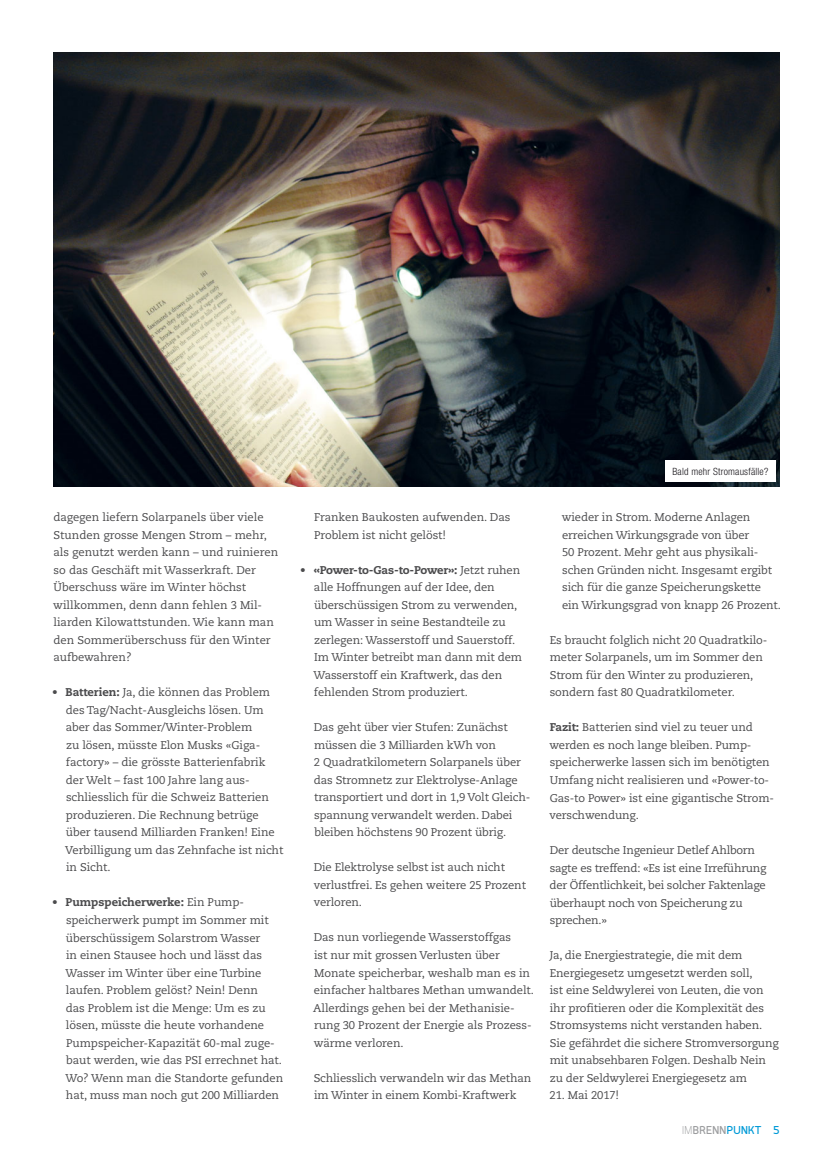
<style>
.page{position:relative;width:833px;height:1170px;background:#fff}
.page>*{position:absolute;margin:0;border:0;box-sizing:border-box;transform-origin:0 0}
.t1{font:11.25px/17.5px "Caecilia LT Std";letter-spacing:-.01em;color:#4b4b4d}
.t2{font:700 11.25px "Quark";letter-spacing:.03em;color:#009ad7}
.t3{font:300 condensed 10px "Helvetica Neue LT Std";letter-spacing:.02em;color:#1a171c}
.s1{font-weight:800}
.s2{font-weight:300;color:#9c9d9f}
.s3{color:#9c9d9f}
</style>
<div class="page">
<img style="left:53px;top:53px;width:727px;height:433px">
<div style="left:665px;top:460px;width:110px;height:21px;background:#fff"></div>
<p class="t1" style="left:53px;top:509px;width:226px">dagegen liefern Solarpanels über viele Stunden grosse Mengen Strom – mehr, als genutzt werden kann – und ruinieren so das Geschäft mit Wasserkraft. Der Überschuss wäre im Winter höchst willkommen, denn dann fehlen 3 Mil&shy;liarden Kilowattstunden. Wie kann man den Sommerüberschuss für den Winter aufbewahren?</p>
<p class="t1" style="left:65px;top:684px;width:220px;text-indent:-13px"><span class="s1">• Batterien:</span> Ja, die können das Problem des Tag/Nacht-Ausgleichs lösen. Um aber das Sommer/Winter-Problem<br>zu lösen, müsste Elon Musks «Giga&shy;factory» – die grösste Batterienfabrik der Welt – fast 100 Jahre lang aus&shy;schliesslich für die Schweiz Batterien produzieren. Die Rechnung betrüge über tausend Milliarden Franken! Eine Verbilligung um das Zehnfache ist nicht in Sicht.</p>
<p class="t1" style="left:65px;top:894px;width:219px;text-indent:-13px"><span class="s1">• Pumpspeicherwerke:</span> Ein Pump&shy;speicherwerk pumpt im Sommer mit überschüssigem Solarstrom Wasser<br>in einen Stausee hoch und lässt das Wasser im Winter über eine Turbine laufen. Problem gelöst? Nein! Denn<br>das Problem ist die Menge: Um es zu lösen, müsste die heute vorhandene Pumpspeicher- Kapazität 60-mal zuge&shy;baut werden, wie das PSI errechnet hat.<br>Wo? Wenn man die Standorte gefunden hat, muss man noch gut 200 Milliarden</p>
<p class="t1" style="left:314px;top:509px;width:198px">Franken Baukosten aufwenden. Das<br>Problem ist nicht gelöst!</p>
<p class="t1" style="left:313px;top:561px;width:210px;text-indent:-13px"><span class="s1">• «Power-to-Gas-to-Power»:</span> Jetzt ruhen alle Hoffnungen auf der Idee, den überschüssigen Strom zu verwenden, um Wasser in seine Bestandteile zu zerlegen: Wasserstoff und Sauerstoff.<br>Im Winter betreibt man dann mit dem Wasserstoff ein Kraftwerk, das den fehlenden Strom produziert.</p>
<p class="t1" style="left:314px;top:719px;width:218px">Das geht über vier Stufen: Zunächst müssen die 3 Milliarden kWh von<br>2 Quadratkilometern Solarpanels über das Stromnetz zur Elektrolyse-Anlage transportiert und dort in 1,9 Volt Gleich&shy;spannung verwandelt werden. Dabei bleiben höchstens 90 Prozent übrig.</p>
<p class="t1" style="left:314px;top:859px;width:214px">Die Elektrolyse selbst ist auch nicht verlustfrei. Es gehen weitere 25 Prozent verloren.</p>
<p class="t1" style="left:313px;top:929px;width:222px">Das nun vorliegende Wasserstoffgas<br>ist nur mit grossen Verlusten über Monate speicherbar, weshalb man es in einfacher haltbares Methan umwandelt.<br>Allerdings gehen bei der Methanisie&shy;rung 30 Prozent der Energie als Prozess&shy;wärme verloren.</p>
<p class="t1" style="left:314px;top:1069px;width:219px">Schliesslich verwandeln wir das Methan im Winter in einem Kombi-Kraftwerk</p>
<p class="t3" style="left:672px;top:467px;width:97px">Bald mehr Stromausfälle?</p>
<p class="t1" style="left:562px;top:509px;width:221px">wieder in Strom. Moderne Anlagen erreichen Wirkungsgrade von über<br>50 Prozent. Mehr geht aus physikali&shy;schen Gründen nicht. Insgesamt ergibt sich für die ganze Speicherungskette<br>ein Wirkungsgrad von knapp 26 Prozent.</p>
<p class="t1" style="left:550px;top:631px;width:219px">Es braucht folglich nicht 20 Quadratkilo&shy;meter Solarpanels, um im Sommer den Strom für den Winter zu produzieren, sondern fast 80 Quadratkilometer.</p>
<p class="t1" style="left:549px;top:719px;width:226px"><span class="s1">Fazit:</span> Batterien sind viel zu teuer und werden es noch lange bleiben. Pump&shy;speicherwerke lassen sich im benötigten Umfang nicht realisieren und «Power- to - Gas-to Power» ist eine gigantische Strom&shy;verschwendung.</p>
<p class="t1" style="left:549px;top:841px;width:218px">Der deutsche Ingenieur Detlef Ahlborn sagte es treffend: «Es ist eine Irreführung der Öffentlichkeit, bei solcher Faktenlage überhaupt noch von Speicherung zu sprechen.»</p>
<p class="t1" style="left:550px;top:946px;width:231px">Ja, die Energiestrategie, die mit dem Energiegesetz umgesetzt werden soll,<br>ist eine Seldwylerei von Leuten, die von ihr profitieren oder die Komplexität des Stromsystems nicht verstanden haben.<br>Sie gefährdet die sichere Stromversorgung mit unabsehbaren Folgen. Deshalb Nein zu der Seldwylerei Energiegesetz am</p>
<p class="t1" style="left:549px;top:1087px;width:71px">21. Mai 2017!</p>
<p class="t2" style="left:682px;top:1123px;width:99px"><span class="s2">IM</span><span class="s3">BRENN</span>PUNKT 5</p>
</div>
